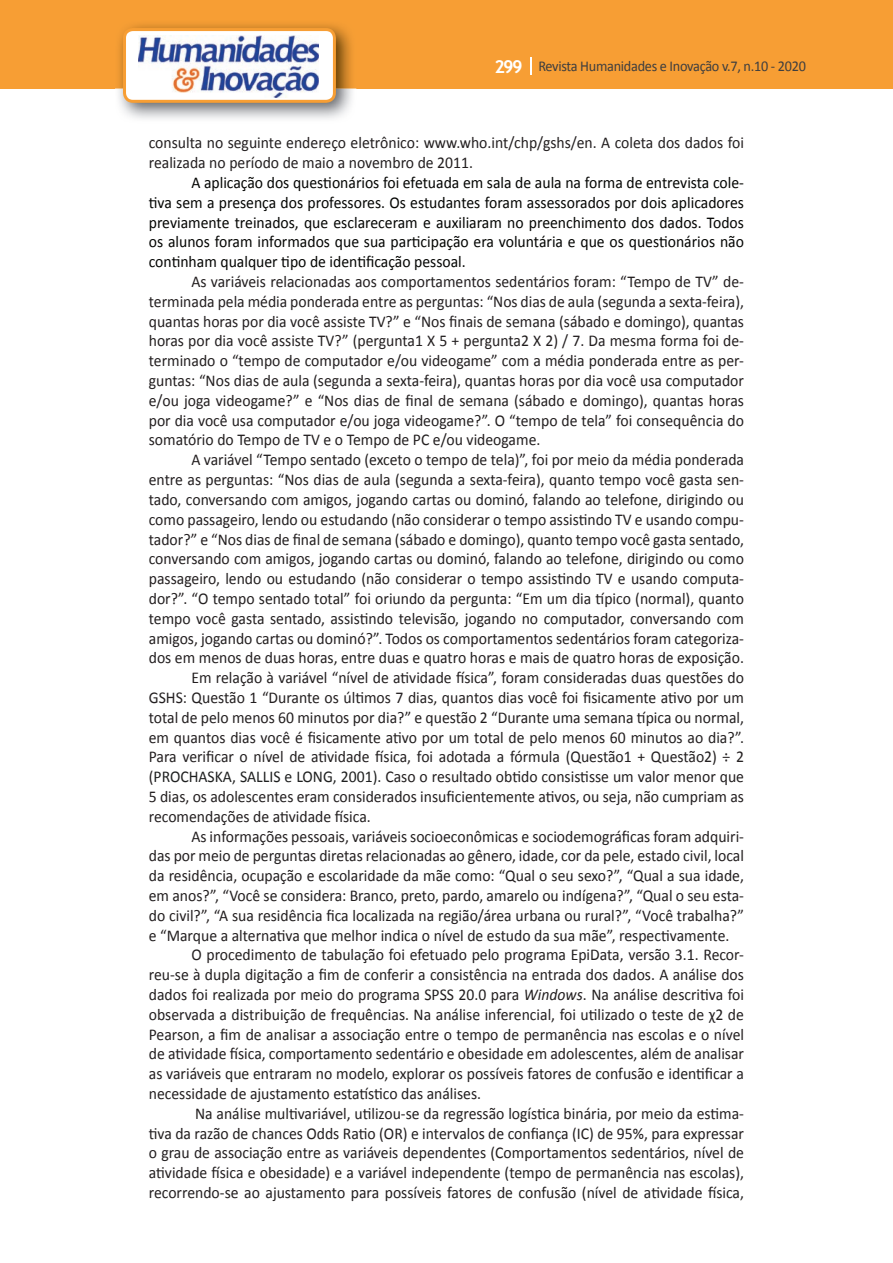
<style>
.page{position:relative;width:893px;height:1263px;background:#fff}
.page>*{position:absolute;margin:0;border:0;box-sizing:border-box;transform-origin:0 0}
.t1{font:16.5px/19.8px "Calibri";color:#231f20;scale:.95 1}
.t2{font:16.5px/19.8px "Calibri";color:#040503;text-align:justify;scale:.95 1}
.t3{font:15px "Calibri";letter-spacing:-.02em;color:#3e3e3f;scale:.95 1}
.s1{font-family:"Trebuchet MS";font-weight:700;font-size:18px;color:#fff}
.s2{color:#1f2020}
.s3{font-style:italic}
</style>
<div class="page">
<div style="left:0;top:0;width:893px;height:88px;background:#f79e34"></div>
<svg style="left:530px;top:57px;width:2px;height:18px"></svg>
<img style="left:115px;top:24px;width:241px;height:95px">
<svg style="left:123px;top:28px;width:213px;height:75px"></svg>
<p class="t3" style="left:495px;top:57px;width:329px"><span class="s1">299</span> Revista Humanidades e Inovação v.7, n.10 - 2020</p>
<p class="t1" style="left:149px;top:133px;width:628px">consulta no seguinte endereço eletrônico: www.who.int/chp/gshs/en. A coleta dos dados foi realizada no período de maio a novembro de 2011.</p>
<p class="t2" style="left:149px;top:173px;width:628px;text-indent:43px">A aplicação dos questionários foi efetuada em sala de aula na forma de entrevista cole&shy;tiva sem a presença dos professores. Os estudantes foram assessorados por dois aplicadores previamente treinados, que esclareceram e auxiliaram no preenchimento dos dados. Todos os alunos foram informados que sua participação era voluntária e que os questionários não continham qualquer tipo de identificação pessoal.</p>
<p class="t1" style="left:149px;top:272px;width:628px;text-align:justify;text-indent:43px">As variáveis relacionadas aos comportamentos sedentários foram: “Tempo de TV” de&shy;terminada pela média ponderada entre as perguntas: “Nos dias de aula (segunda a sexta-feira), quantas horas por dia você assiste TV?” e “Nos finais de semana (sábado e domingo), quantas horas por dia você assiste TV?” (pergunta1 X 5 + pergunta2 X 2) / 7. Da mesma forma foi de&shy;terminado o “tempo de computador e/ou videogame” com a média ponderada entre as per&shy;guntas: “Nos dias de aula (segunda a sexta-feira), quantas horas por dia você usa computador e/ou joga videogame?” e “Nos dias de final de semana (sábado e domingo), quantas horas por dia você usa computador e/ou joga videogame?”. O “tempo de tela” foi consequência do somatório do Tempo de TV e o Tempo de PC e/ou videogame.</p>
<p class="t1" style="left:191px;top:450px;width:583px">A variável “Tempo sentado (exceto o tempo de tela)”, foi por meio da média ponderada</p>
<p class="t1" style="left:149px;top:470px;width:628px">entre as perguntas: “Nos dias de aula (segunda a sexta-feira), quanto tempo você gasta sen-</p>
<p class="t1" style="left:149px;top:490px;width:628px">tado, conversando com amigos, jogando cartas ou dominó, falando ao telefone, dirigindo ou</p>
<p class="t1" style="left:149px;top:509px;width:628px">como passageiro, lendo ou estudando (não considerar o tempo assistindo TV e usando compu-</p>
<p class="t1" style="left:149px;top:529px;width:628px">tador?” e “Nos dias de final de semana (sábado e domingo), quanto tempo você gasta sentado,</p>
<p class="t1" style="left:149px;top:549px;width:628px">conversando com amigos, jogando cartas ou dominó, falando ao telefone, dirigindo ou como</p>
<p class="t1" style="left:149px;top:569px;width:628px">passageiro, lendo ou estudando (não considerar o tempo assistindo TV e usando computa-</p>
<p class="t1" style="left:149px;top:589px;width:628px">dor?”. “O tempo sentado total” foi oriundo da pergunta: “Em um dia típico (normal), quanto</p>
<p class="t1" style="left:149px;top:608px;width:628px">tempo você gasta sentado, assistindo televisão, jogando no computador, conversando com</p>
<p class="t1" style="left:149px;top:628px;width:628px">amigos, jogando cartas ou dominó?”. Todos os comportamentos sedentários foram categoriza-</p>
<p class="t1" style="left:149px;top:648px;width:628px">dos em menos de duas horas, entre duas e quatro horas e mais de quatro horas de exposição.</p>
<p class="t1" style="left:191px;top:668px;width:583px">Em relação à variável “nível de atividade física”, foram consideradas duas questões do</p>
<p class="t1" style="left:149px;top:688px;width:628px">GSHS: Questão 1 “Durante os últimos 7 dias, quantos dias você foi fisicamente ativo por um</p>
<p class="t1" style="left:149px;top:707px;width:628px">total de pelo menos 60 minutos por dia?” e questão 2 “Durante uma semana típica ou normal,</p>
<p class="t1" style="left:149px;top:727px;width:628px">em quantos dias você é fisicamente ativo por um total de pelo menos 60 minutos ao dia?”.</p>
<p class="t1" style="left:149px;top:747px;width:628px">Para verificar o nível de atividade física, foi adotada a fórmula (Questão1 + Questão2) ÷ 2</p>
<p class="t1" style="left:149px;top:767px;width:628px">(<span class="s2">PROCHASKA, SALLIS e LONG, 2001).</span> Caso o resultado obtido consistisse um valor menor que</p>
<p class="t1" style="left:149px;top:787px;width:628px">5 dias, os adolescentes eram considerados insuficientemente ativos, ou seja, não cumpriam as</p>
<p class="t1" style="left:149px;top:806px;width:235px">recomendações de atividade física.</p>
<p class="t1" style="left:191px;top:826px;width:583px">As informações pessoais, variáveis socioeconômicas e sociodemográficas foram adquiri-</p>
<p class="t1" style="left:149px;top:846px;width:628px">das por meio de perguntas diretas relacionadas ao gênero, idade, cor da pele, estado civil, local</p>
<p class="t1" style="left:149px;top:866px;width:628px">da residência, ocupação e escolaridade da mãe como: “Qual o seu sexo?”, “Qual a sua idade,</p>
<p class="t1" style="left:149px;top:886px;width:628px">em anos?”, “Você se considera: Branco, preto, pardo, amarelo ou indígena?”, “Qual o seu esta-</p>
<p class="t1" style="left:149px;top:905px;width:628px">do civil?”, “A sua residência fica localizada na região/área urbana ou rural?”, “Você trabalha?”</p>
<p class="t1" style="left:149px;top:925px;width:613px">e “Marque a alternativa que melhor indica o nível de estudo da sua mãe”, respectivamente.</p>
<p class="t1" style="left:191px;top:945px;width:583px">O procedimento de tabulação foi efetuado pelo programa EpiData, versão 3.1. Recor-</p>
<p class="t1" style="left:149px;top:965px;width:628px">reu-se à dupla digitação a fim de conferir a consistência na entrada dos dados. A análise dos</p>
<p class="t1" style="left:149px;top:985px;width:628px">dados foi realizada por meio do programa SPSS 20.0 para <span class="s3">Windows</span>. Na análise descritiva foi</p>
<p class="t1" style="left:149px;top:1004px;width:628px">observada a distribuição de frequências. Na análise inferencial, foi utilizado o teste de χ2 de</p>
<p class="t1" style="left:149px;top:1024px;width:628px">Pearson, a fim de analisar a associação entre o tempo de permanência nas escolas e o nível</p>
<p class="t1" style="left:149px;top:1044px;width:628px">de atividade física, comportamento sedentário e obesidade em adolescentes, além de analisar</p>
<p class="t1" style="left:149px;top:1064px;width:628px">as variáveis que entraram no modelo, explorar os possíveis fatores de confusão e identificar a</p>
<p class="t1" style="left:149px;top:1084px;width:351px">necessidade de ajustamento estatístico das análises.</p>
<p class="t1" style="left:195px;top:1103px;width:579px">Na análise multivariável, utilizou-se da regressão logística binária, por meio da estima-</p>
<p class="t1" style="left:149px;top:1123px;width:628px">tiva da razão de chances Odds Ratio (OR) e intervalos de confiança (IC) de 95%, para expressar</p>
<p class="t1" style="left:149px;top:1143px;width:628px">o grau de associação entre as variáveis dependentes (Comportamentos sedentários, nível de</p>
<p class="t1" style="left:149px;top:1163px;width:628px">atividade física e obesidade) e a variável independente (tempo de permanência nas escolas),</p>
<p class="t1" style="left:149px;top:1183px;width:628px">recorrendo-se ao ajustamento para possíveis fatores de confusão (nível de atividade física,</p>
</div>
